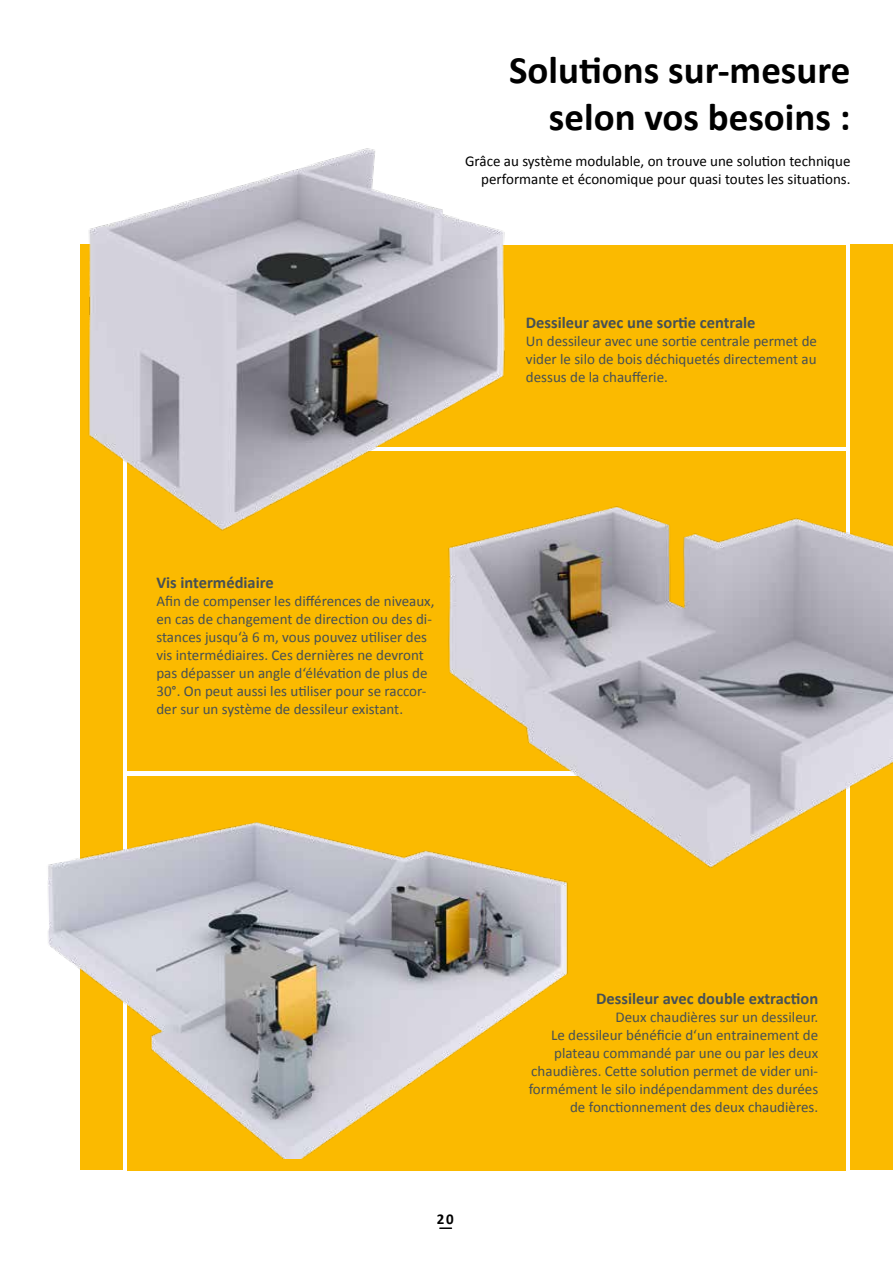
<style>
.page{position:relative;width:893px;height:1263px;background:#fff}
.page>*{position:absolute;margin:0;border:0;box-sizing:border-box;transform-origin:0 0}
.t1{font:700 39px/46.8px "Calibri";color:#000;text-align:right}
.t2{font:700 16.5px "Calibri";color:#465055}
.t3{font:15px/18px "Calibri";color:#465055;text-align:justify}
.t4{font:15px/18px "Calibri";color:#000;text-align:right}
.t5{font:700 15px "Calibri";color:#000}
</style>
<div class="page">
<svg style="left:440px;top:1227px;width:11px;height:2px"></svg>
<div style="left:850px;top:245px;width:43px;height:925px;background:#fbba00"></div>
<div style="left:80px;top:245px;width:43px;height:925px;background:#fbba00"></div>
<div style="left:128px;top:245px;width:718px;height:201px;background:#fbba00"></div>
<div style="left:128px;top:776px;width:718px;height:394px;background:#fbba00"></div>
<div style="left:128px;top:451px;width:718px;height:320px;background:#fbba00"></div>
<img style="left:82px;top:148px;width:430px;height:389px">
<img style="left:439px;top:496px;width:454px;height:372px">
<img style="left:48px;top:808px;width:542px;height:350px">
<h1 class="t1" style="left:509px;top:47px;width:343px">Solutions sur-mesure selon vos besoins :</h1>
<p class="t4" style="left:465px;top:152px;width:387px">Grâce au système modulable, on trouve une solution technique performante et économique pour quasi toutes les situations.</p>
<p class="t2" style="left:526px;top:312px;width:231px">Dessileur avec une sortie centrale</p>
<p class="t3" style="left:526px;top:332px;width:293px">Un dessileur avec une sortie centrale permet de vider le silo de bois déchiquetés directement au dessus de la chaufferie.</p>
<p class="t2" style="left:156px;top:572px;width:119px">Vis intermédiaire</p>
<p class="t3" style="left:156px;top:592px;width:280px;text-align:left">Afin de compenser les différences de niveaux, en cas de changement de direction ou des di&shy;stances jusqu‘à 6 m, vous pouvez utiliser des vis intermédiaires. Ces dernières ne devront pas dépasser un angle d‘élévation de plus de 30°. On peut aussi les utiliser pour se raccor&shy;der sur un système de dessileur existant.</p>
<p class="t5" style="left:437px;top:1209px;width:18px">20</p>
<p class="t2" style="left:596px;top:988px;width:224px">Dessileur avec double extraction</p>
<p class="t3" style="left:529px;top:1008px;width:291px;text-align:right">Deux chaudières sur un dessileur.<br>Le dessileur bénéficie d‘un entrainement de plateau commandé par une ou par les deux chaudières. Cette solution permet de vider uni&shy;formément le silo indépendamment des durées de fonctionnement des deux chaudières.</p>
</div>
